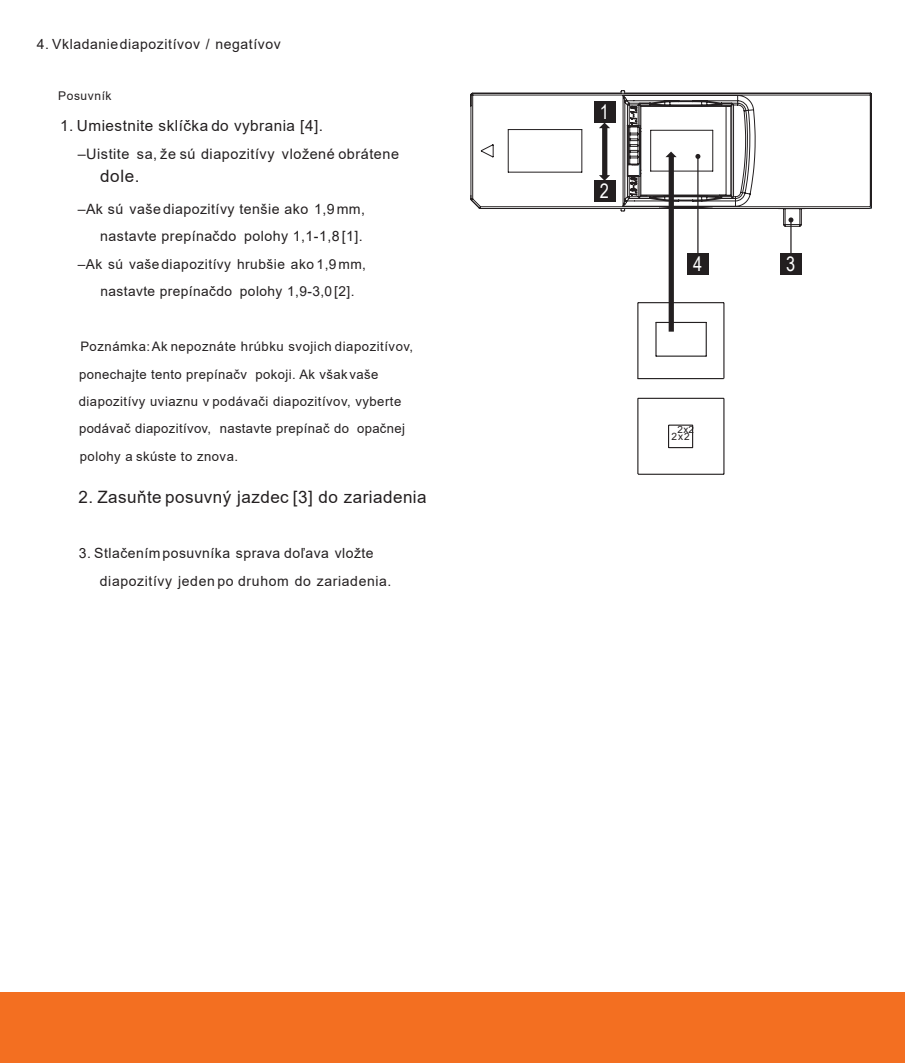
<style>
.page{position:relative;width:905px;height:1063px;background:#fff}
.page>*{position:absolute;margin:0;border:0;box-sizing:border-box;transform-origin:0 0}
.t1{font:20px "Arial Narrow";color:#fff}
.t2{font:17px "Arial";letter-spacing:.025em;color:#231f20}
.t3{font:16.25px "Arial";color:#fff}
.t4{font:15.25px "Arial";letter-spacing:.03em;color:#231f20}
.t5{font:14.5px "Arial";letter-spacing:.035em;color:#231f20}
.t6{font:14.25px "Arial";letter-spacing:.035em;color:#231f20}
.t7{font:14.25px "Arial";color:#fff}
.t8{font:14px "Arial";letter-spacing:.04em;color:#231f20}
.t9{font:13.75px/27.2px "Arial";letter-spacing:.035em;color:#231f20}
.t10{font:13px/27.5px "Arial";letter-spacing:.035em;color:#231f20}
.t11{font:12px "Arial";letter-spacing:.045em;color:#231f20}
.t12{font:10px/7px "Arial";letter-spacing:.06em;color:#231f20}
.t13{font:7.5px "Arial";color:#fff}
.s1{color:#fff}
</style>
<div class="page">
<div style="left:0;top:991px;width:905px;height:71px;background:#f36f21"></div>
<svg style="left:470px;top:90px;width:156px;height:122px"></svg>
<hr style="left:638px;top:398px;width:86px;height:1px;background:#231f20">
<hr style="left:637px;top:398px;width:1px;height:76px;background:#231f20">
<hr style="left:638px;top:473px;width:86px;height:2px;background:#231f20">
<hr style="left:723px;top:398px;width:2px;height:76px;background:#231f20">
<hr style="left:669px;top:424px;width:24px;height:2px;background:#231f20">
<svg style="left:668px;top:425px;width:25px;height:23px"></svg>
<div style="left:594px;top:101px;width:21px;height:22px;background:#231f20"></div>
<div style="left:594px;top:181px;width:21px;height:21px;background:#231f20"></div>
<svg style="left:599px;top:123px;width:11px;height:58px"></svg>
<svg style="left:626px;top:92px;width:246px;height:239px"></svg>
<div style="left:687px;top:254px;width:22px;height:21px;background:#231f20"></div>
<div style="left:780px;top:254px;width:22px;height:21px;background:#231f20"></div>
<hr style="left:638px;top:302px;width:86px;height:1px;background:#231f20">
<hr style="left:637px;top:303px;width:1px;height:75px;background:#231f20">
<hr style="left:723px;top:303px;width:2px;height:75px;background:#231f20">
<hr style="left:638px;top:378px;width:86px;height:1px;background:#231f20">
<hr style="left:656px;top:322px;width:51px;height:1px;background:#231f20">
<hr style="left:655px;top:322px;width:2px;height:34px;background:#231f20">
<hr style="left:706px;top:322px;width:1px;height:34px;background:#231f20">
<hr style="left:656px;top:355px;width:51px;height:2px;background:#231f20">
<p class="t8" style="left:17px;top:39px;width:265px"><span class="s1">26</span> 4. Vkladaniediapozitívov / negatívov</p>
<p class="t11" style="left:58px;top:91px;width:55px">Posuvník</p>
<p class="t4" style="left:60px;top:120px;width:264px">1. Umiestnite sklíčka do vybrania [4].</p>
<p class="t5" style="left:78px;top:148px;width:323px">–Uistite sa, že sú diapozitívy vložené obrátene</p>
<h2 class="t2" style="left:100px;top:170px;width:41px">dole.</h2>
<p class="t6" style="left:78px;top:203px;width:289px">–Ak sú vaše diapozitívy tenšie ako 1,9mm,</p>
<p class="t6" style="left:100px;top:231px;width:264px">nastavte prepínačdo polohy 1,1-1,8 [1].</p>
<p class="t9" style="left:100px;top:251px;width:267px;text-indent:-23px">–Ak sú vaše diapozitívy hrubšie ako 1,9mm, nastavte prepínačdo polohy 1,9-3,0 [2].</p>
<p class="t10" style="left:80px;top:334px;width:334px">Poznámka:Ak nepoznáte hrúbku svojich diapozitívov,</p>
<p class="t10" style="left:79px;top:361px;width:301px">ponechajte tento prepínačv pokoji. Ak však vaše</p>
<p class="t10" style="left:79px;top:389px;width:328px">diapozitívy uviaznu v podávači diapozitívov, vyberte podávač diapozitívov, nastavte prepínač do opačnej polohy a skúste to znova.</p>
<h2 class="t2" style="left:79px;top:491px;width:350px">2. Zasuňte posuvný jazdec [3] do zariadenia</h2>
<p class="t8" style="left:79px;top:548px;width:296px">3. Stlačením posuvníka sprava doľava vložte</p>
<p class="t8" style="left:100px;top:576px;width:293px">diapozitívy jeden po druhom do zariadenia.</p>
<h1 class="t1" style="left:600px;top:104px;width:11px">1</h1>
<p class="t13" style="left:607px;top:183px;width:10px">12</p>
<h1 class="t1" style="left:600px;top:184px;width:11px">2</h1>
<p class="t3" style="left:793px;top:250px;width:11px">3</p>
<p class="t7" style="left:699px;top:251px;width:9px">4</p>
<h1 class="t1" style="left:693px;top:257px;width:11px">4</h1>
<h1 class="t1" style="left:786px;top:257px;width:11px">3</h1>
<p class="t12" style="left:672px;top:427px;width:24px;text-indent:6px">2x2<br>2x2</p>
</div>
